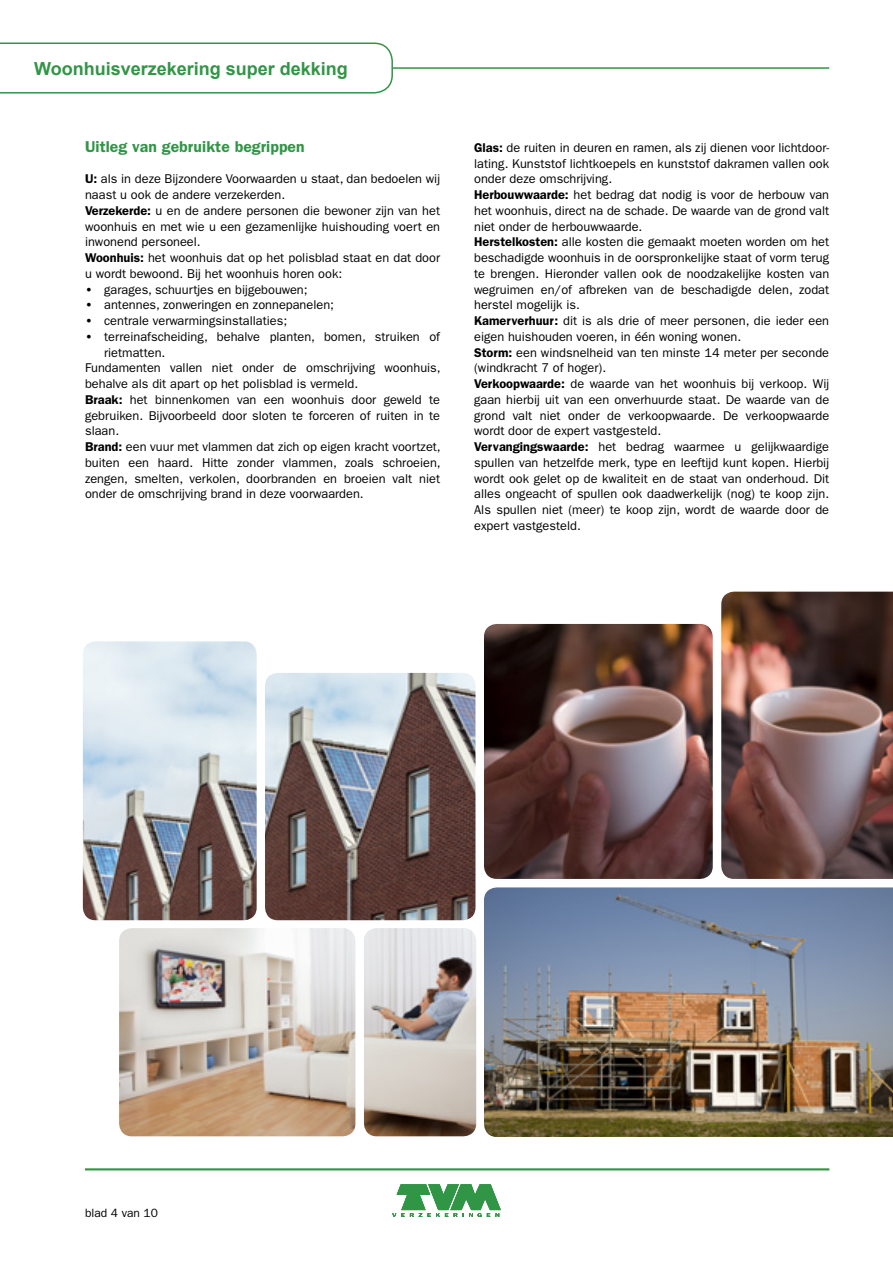
<style>
.page{position:relative;width:893px;height:1263px;background:#fff}
.page>*{position:absolute;margin:0;border:0;box-sizing:border-box;transform-origin:0 0}
.t1{font:700 18px "Arial";color:#319546}
.Bodykop_gr_10_5pt{font:600 15.75px "ITC Franklin Gothic Std";letter-spacing:.005em;color:#319546}
.Body{font:12.75px/15.8px "ITC Franklin Gothic Std";color:#000;text-align:justify}
.t2{font:12px "ITC Franklin Gothic Std";color:#000}
.s1{font-weight:600}
</style>
<div class="page">
<img style="left:484px;top:592px;width:409px;height:287px">
<img style="left:484px;top:887px;width:409px;height:250px">
<img style="left:83px;top:641px;width:392px;height:279px">
<img style="left:119px;top:928px;width:357px;height:208px">
<hr style="left:85px;top:67px;width:744px;height:2px;background:#319546">
<svg style="left:0;top:42px;width:394px;height:52px"></svg>
<hr style="left:85px;top:1169px;width:744px;height:1px;background:#319546">
<svg style="left:392px;top:1184px;width:109px;height:33px"></svg>
<h1 class="t1" style="left:34px;top:57px;width:315px">Woonhuisverzekering super dekking</h1>
<p class="Bodykop_gr_10_5pt" style="left:85px;top:137px;width:221px">Uitleg van gebruikte begrippen</p>
<p class="Body" style="left:85px;top:171px;width:357px"><span class="s1">U:</span> als in deze Bijzondere Voorwaarden u staat, dan bedoelen wij naast u ook de andere verzekerden.</p>
<p class="Body" style="left:85px;top:203px;width:357px"><span class="s1">Verzekerde:</span> u en de andere personen die bewoner zijn van het woonhuis en met wie u een gezamenlijke huishouding voert en inwonend personeel.</p>
<p class="Body" style="left:85px;top:250px;width:357px"><span class="s1">Woonhuis:</span> het woonhuis dat op het polisblad staat en dat door u wordt bewoond. Bij het woonhuis horen ook:</p>
<p class="Body" style="left:85px;top:281px;width:224px"><span class="s1">•</span> garages, schuurtjes en bijgebouwen;</p>
<p class="Body" style="left:85px;top:297px;width:251px"><span class="s1">•</span> antennes, zonweringen en zonnepanelen;</p>
<p class="Body" style="left:85px;top:313px;width:204px"><span class="s1">•</span> centrale verwarmingsinstallaties;</p>
<p class="Body" style="left:104px;top:329px;width:337px;text-indent:-19px"><span class="s1">•</span> terreinafscheiding, behalve planten, bomen, struiken of rietmatten.</p>
<p class="Body" style="left:85px;top:360px;width:357px">Fundamenten vallen niet onder de omschrijving woonhuis, behalve als dit apart op het polisblad is vermeld.</p>
<p class="Body" style="left:85px;top:392px;width:357px"><span class="s1">Braak:</span> het binnenkomen van een woonhuis door geweld te gebruiken. Bijvoorbeeld door sloten te forceren of ruiten in te slaan.</p>
<p class="Body" style="left:85px;top:439px;width:357px"><span class="s1">Brand:</span> een vuur met vlammen dat zich op eigen kracht voortzet, buiten een haard. Hitte zonder vlammen, zoals schroeien, zengen, smelten, verkolen, doorbranden en broeien valt niet onder de omschrijving brand in deze voorwaarden.</p>
<p class="Body" style="left:474px;top:140px;width:357px"><span class="s1">Glas:</span> de ruiten in deuren en ramen, als zij dienen voor lichtdoor&shy;lating. Kunststof lichtkoepels en kunststof dakramen vallen ook onder deze omschrijving.</p>
<p class="Body" style="left:474px;top:187px;width:357px"><span class="s1">Herbouwwaarde:</span> het bedrag dat nodig is voor de herbouw van het woonhuis, direct na de schade. De waarde van de grond valt niet onder de herbouwwaarde.</p>
<p class="Body" style="left:474px;top:234px;width:357px"><span class="s1">Herstelkosten:</span> alle kosten die gemaakt moeten worden om het beschadigde woonhuis in de oorspronkelijke staat of vorm terug te brengen. Hieronder vallen ook de noodzakelijke kosten van wegruimen en/of afbreken van de beschadigde delen, zodat herstel mogelijk is.</p>
<p class="Body" style="left:474px;top:313px;width:357px"><span class="s1">Kamerverhuur:</span> dit is als drie of meer personen, die ieder een eigen huishouden voeren, in één woning wonen.</p>
<p class="Body" style="left:474px;top:344px;width:356px"><span class="s1">Storm:</span> een windsnelheid van ten minste 14 meter per seconde (windkracht 7 of hoger).</p>
<p class="Body" style="left:474px;top:376px;width:357px"><span class="s1">Verkoopwaarde:</span> de waarde van het woonhuis bij verkoop. Wij gaan hierbij uit van een onverhuurde staat. De waarde van de grond valt niet onder de verkoopwaarde. De verkoopwaarde wordt door de expert vastgesteld.</p>
<p class="Body" style="left:474px;top:439px;width:357px"><span class="s1">Vervangingswaarde:</span> het bedrag waarmee u gelijkwaardige spullen van hetzelfde merk, type en leeftijd kunt kopen. Hierbij wordt ook gelet op de kwaliteit en de staat van onderhoud. Dit alles ongeacht of spullen ook daadwerkelijk (nog) te koop zijn.<br>Als spullen niet (meer) te koop zijn, wordt de waarde door de expert vastgesteld.</p>
<p class="t2" style="left:85px;top:1206px;width:74px">blad 4 van 10</p>
</div>
